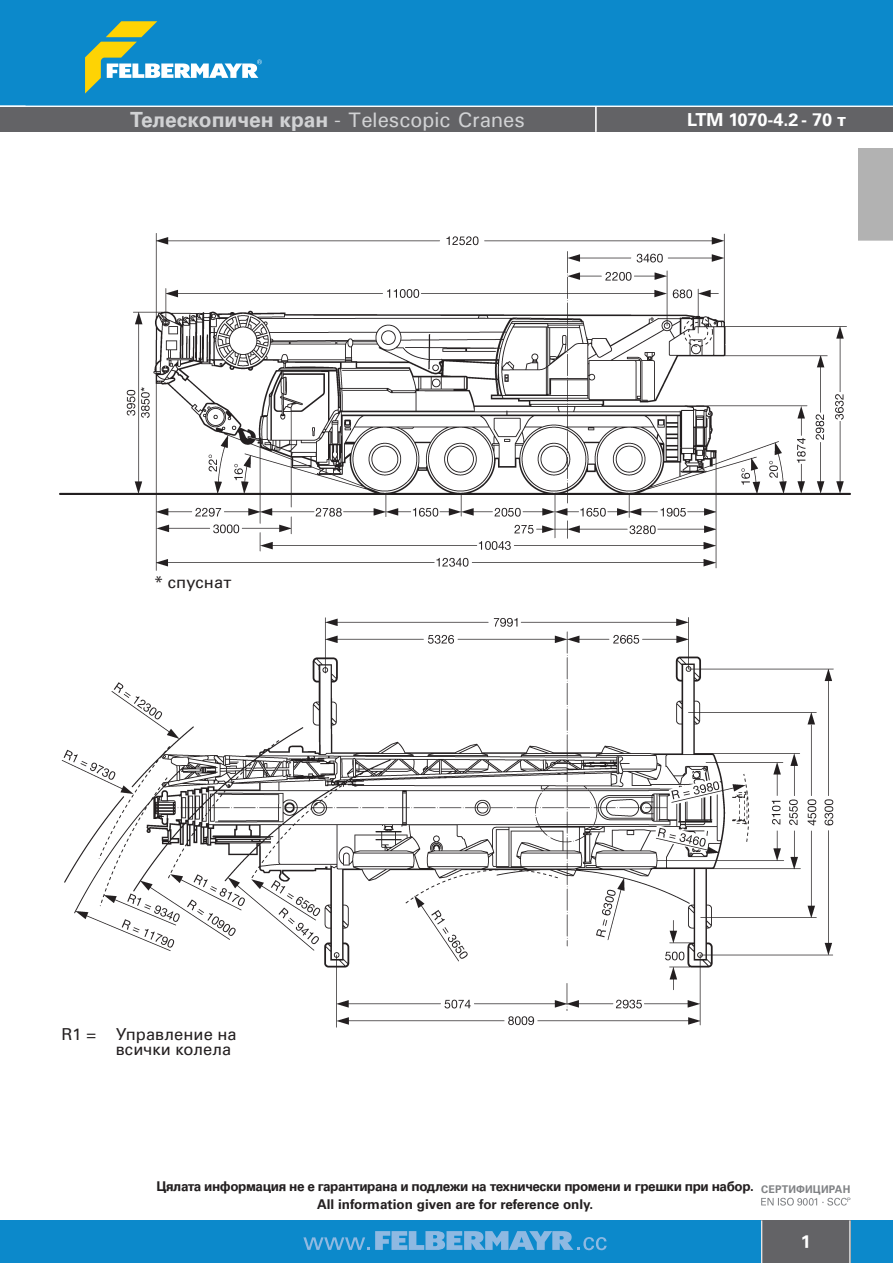
<style>
.page{position:relative;width:893px;height:1263px;background:#fff}
.page>*{position:absolute;margin:0;border:0;box-sizing:border-box;transform-origin:0 0}
.t1{font:500 21px "Univers";color:#d1d2d4}
.t2{font:700 18px "Univers LTCYR 65";color:#fff}
.t3{font:16.5px/15px "Univers LTCYR 55 Roman";color:#231f20}
.t4{font:700 13.5px/18px "Univers LTCYR 65";letter-spacing:-.03em;color:#231f20;text-align:center}
.t5{font:700 10.65px "Univers LTCYR 65";letter-spacing:.01em;color:#808285}
.s1{font-family:"Univers LTCYR 65";font-weight:700}
</style>
<div class="page">
<div style="left:0;top:1220px;width:893px;height:43px;background:#0c89cb"></div>
<div style="left:761px;top:1220px;width:89px;height:43px;background:#636366"></div>
<div style="left:0;top:0;width:893px;height:106px;background:#0c89cb"></div>
<div style="left:0;top:106px;width:893px;height:26px;background:#636366"></div>
<hr style="left:761px;top:1220px;width:1px;height:43px;background:#fff">
<hr style="left:849px;top:1220px;width:1px;height:43px;background:#fff">
<svg style="left:85px;top:21px;width:177px;height:73px"></svg>
<svg style="left:303px;top:1231px;width:304px;height:19px"></svg>
<svg style="left:761px;top:1197px;width:89px;height:8px"></svg>
<hr style="left:0;top:106px;width:893px;height:1px;background:#fff">
<svg style="left:595px;top:107px;width:1px;height:25px"></svg>
<img style="left:60px;top:234px;width:790px;height:794px">
<div style="left:154px;top:576px;width:93px;height:16px;background:#fff"></div>
<div style="left:62px;top:1025px;width:212px;height:33px;background:#fff"></div>
<h1 class="t1" style="left:130px;top:107px;width:396px"><span class="s1">Телескопичен кран</span> - Telescopic Cranes</h1>
<h2 class="t2" style="left:687px;top:107px;width:161px">LTM 1070-4.2 - 70 т</h2>
<p class="t3" style="left:154px;top:574px;width:79px">* спуснат</p>
<p class="t3" style="left:116px;top:1026px;width:123px;text-indent:-54px">R1 = Управление на всички колела</p>
<p class="t4" style="left:157px;top:1176px;width:599px">Цялата информация не е гарантирана и подлежи на технически промени и грешки при набор.<br>All information given are for reference only.</p>
<p class="t5" style="left:761px;top:1182px;width:91px">СЕРТИФИЦИРАН</p>
<h2 class="t2" style="left:801px;top:1229px;width:12px">1</h2>
</div>
